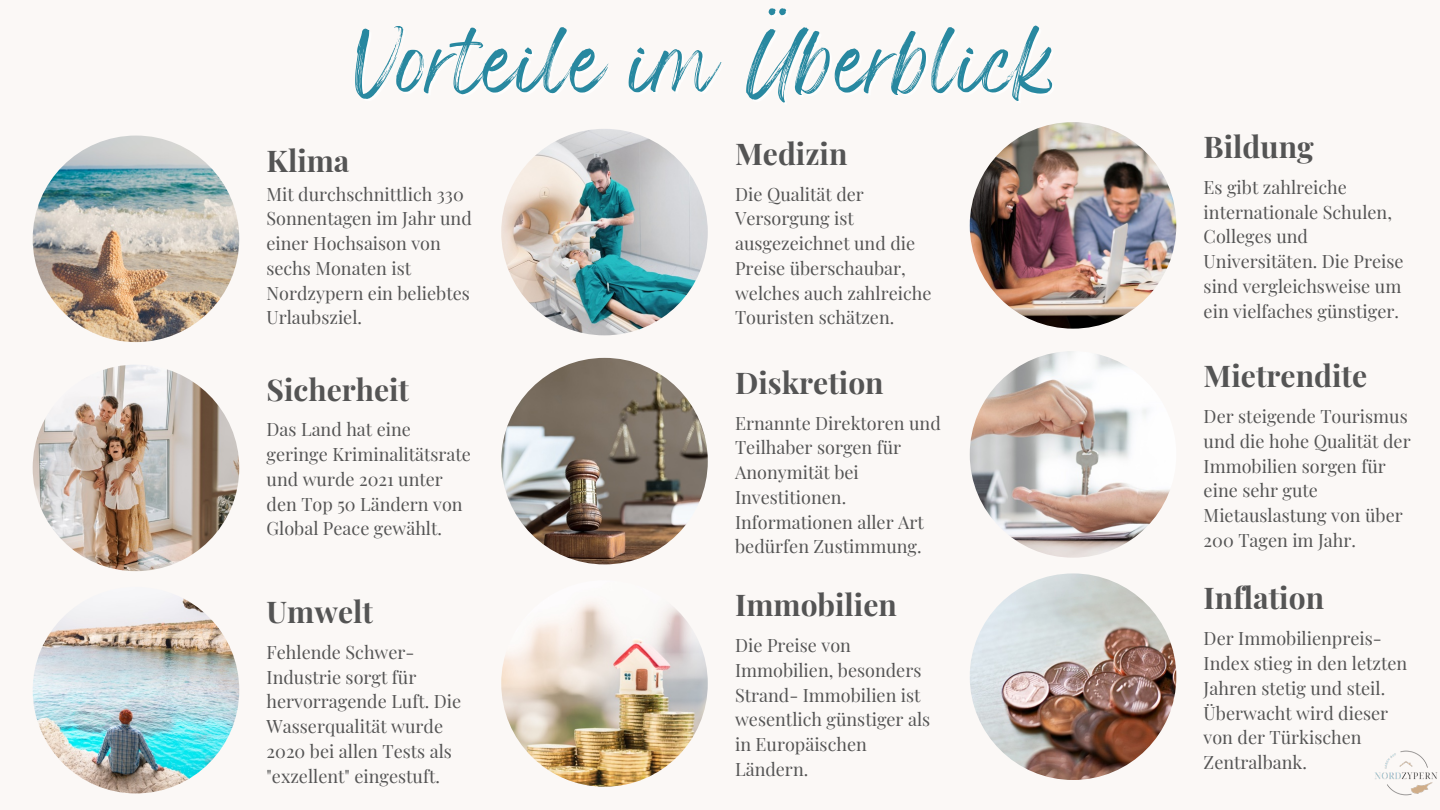
<style>
.page{position:relative;width:1440px;height:810px;background:#fbf8f6}
.page>*{position:absolute;margin:0;border:0;box-sizing:border-box;transform-origin:0 0}
.t1{font:50.5px "Wonderful Branding";color:#2888a0}
.t2{font:700 30px "Playfair Display";color:#545454}
.t3{font:18px/24.8px "Playfair Display";color:#545454}
</style>
<div class="page">
<img style="left:33px;top:136px;width:206px;height:206px;border-radius:50%">
<img style="left:33px;top:365px;width:206px;height:206px;border-radius:50%">
<img style="left:33px;top:587px;width:206px;height:206px;border-radius:50%">
<img style="left:501px;top:129px;width:207px;height:206px;border-radius:50%">
<img style="left:501px;top:358px;width:207px;height:206px;border-radius:50%">
<img style="left:501px;top:580px;width:207px;height:207px;border-radius:50%">
<img style="left:970px;top:122px;width:206px;height:207px;border-radius:50%">
<img style="left:970px;top:351px;width:206px;height:207px;border-radius:50%">
<img style="left:970px;top:573px;width:206px;height:207px;border-radius:50%">
<img style="left:1375px;top:750px;width:63px;height:46px">
<h1 class="t1" style="left:355px;top:51px;width:707px">Vorteile im Überblick</h1>
<h2 class="t2" style="left:267px;top:139px;width:84px">Klima</h2>
<p class="t3" style="left:266px;top:181px;width:207px">Mit durchschnittlich 330<br>Sonnentagen im Jahr und einer Hochsaison von sechs Monaten ist<br>Nordzypern ein beliebtes<br>Urlaubsziel.</p>
<h2 class="t2" style="left:267px;top:368px;width:144px">Sicherheit</h2>
<p class="t3" style="left:267px;top:417px;width:206px">Das Land hat eine geringe Kriminalitätsrate und wurde 2021 unter den Top 50 Ländern von<br>Global Peace gewählt.</p>
<h2 class="t2" style="left:267px;top:590px;width:108px">Umwelt</h2>
<p class="t3" style="left:267px;top:639px;width:196px">Fehlende Schwer-<br>Industrie sorgt für hervorragende Luft. Die<br>Wasserqualität wurde<br>2020 bei allen Tests als "exzellent" eingestuft.</p>
<h2 class="t2" style="left:735px;top:132px;width:114px">Medizin</h2>
<p class="t3" style="left:735px;top:181px;width:198px">Die Qualität der<br>Versorgung ist ausgezeichnet und die<br>Preise überschaubar, welches auch zahlreiche<br>Touristen schätzen.</p>
<h2 class="t2" style="left:735px;top:361px;width:150px">Diskretion</h2>
<p class="t3" style="left:735px;top:410px;width:207px">Ernannte Direktoren und<br>Teilhaber sorgen für<br>Anonymität bei<br>Investitionen.<br>Informationen aller Art bedürfen Zustimmung.</p>
<h2 class="t2" style="left:735px;top:584px;width:163px">Immobilien</h2>
<p class="t3" style="left:735px;top:632px;width:197px">Die Preise von<br>Immobilien, besonders<br>Strand- Immobilien ist wesentlich günstiger als in Europäischen<br>Ländern.</p>
<h2 class="t2" style="left:1204px;top:126px;width:112px">Bildung</h2>
<p class="t3" style="left:1204px;top:174px;width:202px">Es gibt zahlreiche internationale Schulen,<br>Colleges und<br>Universitäten. Die Preise sind vergleichsweise um ein vielfaches günstiger.</p>
<h2 class="t2" style="left:1204px;top:355px;width:165px">Mietrendite</h2>
<p class="t3" style="left:1204px;top:403px;width:209px">Der steigende Tourismus und die hohe Qualität der<br>Immobilien sorgen für eine sehr gute<br>Mietauslastung von über<br>200 Tagen im Jahr.</p>
<h2 class="t2" style="left:1204px;top:577px;width:122px">Inflation</h2>
<p class="t3" style="left:1204px;top:625px;width:205px">Der Immobilienpreis-<br>Index stieg in den letzten<br>Jahren stetig und steil.<br>Überwacht wird dieser von der Türkischen<br>Zentralbank.</p>
</div>
